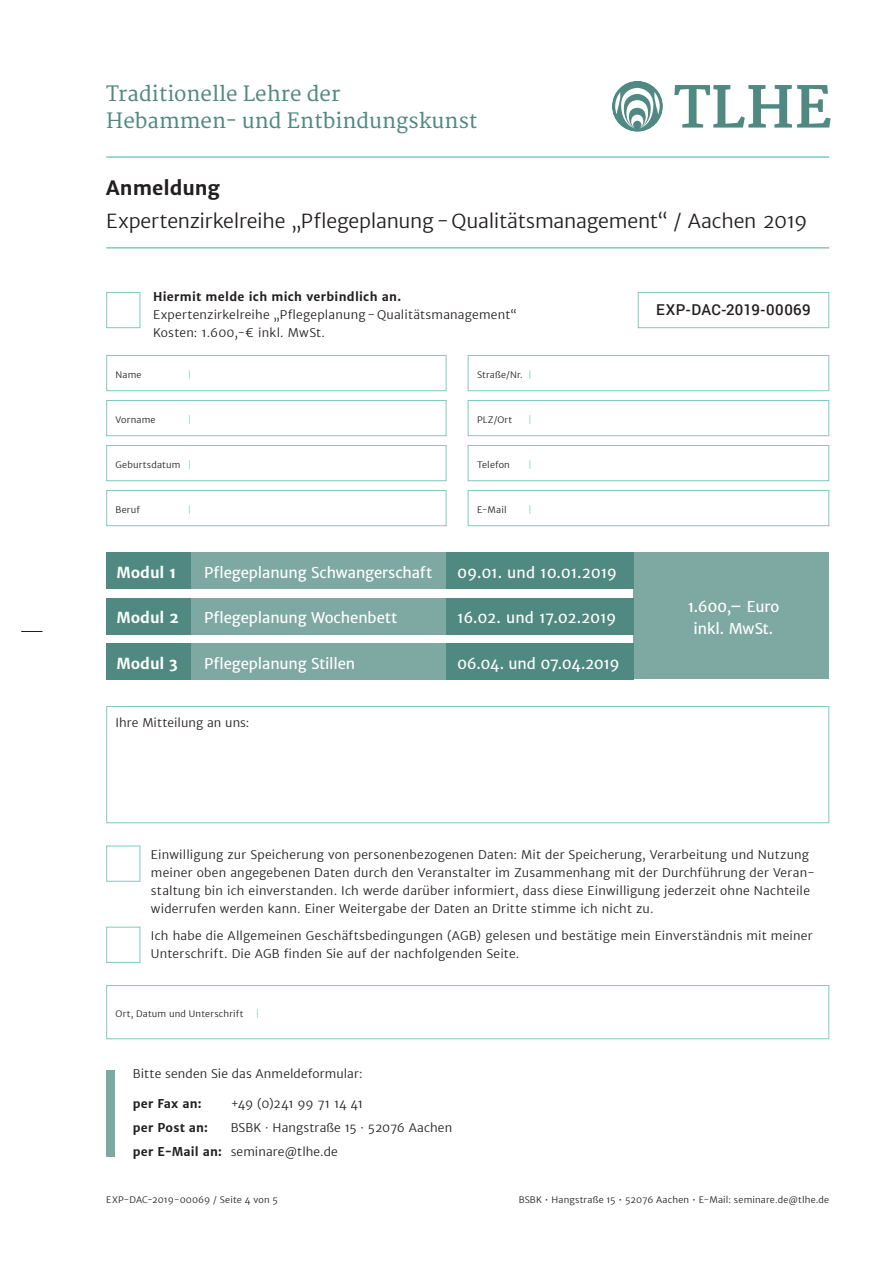
<style>
.page{position:relative;width:893px;height:1263px;background:#fff}
.page>*{position:absolute;margin:0;border:0;box-sizing:border-box;transform-origin:0 0}
.t1{font:20.55px/27px "Merriweather";color:#508981}
.t2{font:300 19.5px "Merriweather Sans";letter-spacing:-.01em;color:#231f20}
.t3{font:700 19.5px "Merriweather Sans";letter-spacing:-.005em;color:#231f20}
.t4{font:15px/22.5px "Merriweather Sans";letter-spacing:-.01em;color:#fff;text-align:center}
.t5{font:15px "Merriweather Sans";letter-spacing:-.04em;color:#fff}
.t6{font:500 15px "Roboto";letter-spacing:.025em;color:#231f20}
.t7{font:700 15px "Merriweather Sans";letter-spacing:-.005em;color:#fff}
.t8{font:300 12px/18px "Merriweather Sans";letter-spacing:.015em;color:#231f20}
.t9{font:700 12px "Merriweather Sans";letter-spacing:.02em;color:#231f20}
.t10{font:300 12px "Merriweather Sans";letter-spacing:-.03em;color:#231f20}
.t11{font:300 9px "Merriweather Sans";letter-spacing:.02em;color:#231f20}
.t12{font:300 9px "Merriweather Sans";color:#7bcbbf}
.s1{color:#7bcbbf}
.s2{font-weight:700}
</style>
<div class="page">
<div style="left:106px;top:292px;width:34px;height:36px;background:#fff;border:1px solid #7bcbbf"></div>
<svg style="left:21px;top:631px;width:22px;height:1px"></svg>
<hr style="left:106px;top:156px;width:723px;height:2px;background:#7bcbbf">
<hr style="left:106px;top:247px;width:723px;height:2px;background:#7bcbbf">
<svg style="left:612px;top:81px;width:51px;height:51px"></svg>
<svg style="left:674px;top:85px;width:157px;height:43px"></svg>
<div style="left:638px;top:292px;width:191px;height:36px;border:1px solid #7bcbbf"></div>
<div style="left:106px;top:927px;width:34px;height:36px;background:#fff;border:1px solid #7bcbbf"></div>
<div style="left:106px;top:846px;width:34px;height:36px;background:#fff;border:1px solid #7bcbbf"></div>
<div style="left:106px;top:355px;width:340px;height:36px;border:1px solid #7bcbbf"></div>
<div style="left:468px;top:355px;width:361px;height:36px;border:1px solid #7bcbbf"></div>
<div style="left:106px;top:445px;width:340px;height:36px;border:1px solid #7bcbbf"></div>
<div style="left:468px;top:445px;width:361px;height:36px;border:1px solid #7bcbbf"></div>
<div style="left:106px;top:400px;width:340px;height:36px;border:1px solid #7bcbbf"></div>
<div style="left:468px;top:400px;width:361px;height:36px;border:1px solid #7bcbbf"></div>
<div style="left:106px;top:490px;width:340px;height:36px;border:1px solid #7bcbbf"></div>
<div style="left:106px;top:985px;width:723px;height:54px;border:1px solid #7bcbbf"></div>
<div style="left:468px;top:490px;width:361px;height:36px;border:1px solid #7bcbbf"></div>
<div style="left:106px;top:706px;width:723px;height:117px;border:1px solid #7bcbbf"></div>
<div style="left:106px;top:552px;width:85px;height:37px;background:#508981"></div>
<div style="left:106px;top:598px;width:85px;height:36px;background:#508981"></div>
<div style="left:106px;top:643px;width:85px;height:36px;background:#508981"></div>
<div style="left:191px;top:552px;width:255px;height:37px;background:#7ea8a2"></div>
<div style="left:106px;top:1070px;width:9px;height:86px;background:#7ea8a2"></div>
<div style="left:634px;top:552px;width:195px;height:127px;background:#7ea8a2"></div>
<div style="left:191px;top:598px;width:255px;height:36px;background:#7ea8a2"></div>
<div style="left:191px;top:643px;width:255px;height:36px;background:#7ea8a2"></div>
<div style="left:446px;top:552px;width:188px;height:37px;background:#508981"></div>
<div style="left:446px;top:598px;width:188px;height:36px;background:#508981"></div>
<div style="left:446px;top:643px;width:188px;height:36px;background:#508981"></div>
<h1 class="t1" style="left:106px;top:81px;width:373px">Traditionelle Lehre der<br>Hebammen- und Entbindungskunst</h1>
<h2 class="t3" style="left:106px;top:176px;width:115px">Anmeldung</h2>
<h2 class="t2" style="left:106px;top:209px;width:703px">Expertenzirkelreihe „Pflegeplanung-Qualitätsmanagement“ / Aachen 2019</h2>
<p class="t9" style="left:153px;top:289px;width:250px">Hiermit melde ich mich verbindlich an.</p>
<p class="t8" style="left:153px;top:306px;width:365px">Expertenzirkelreihe „Pflegeplanung-Qualitätsmanagement“<br>Kosten: 1.600,-€ inkl. MwSt.</p>
<p class="t11" style="left:116px;top:369px;width:28px">Name</p>
<p class="t12" style="left:188px;top:369px;width:5px">|</p>
<p class="t11" style="left:477px;top:369px;width:56px">Straße/Nr. <span class="s1">|</span></p>
<p class="t11" style="left:116px;top:414px;width:42px">Vorname</p>
<p class="t12" style="left:188px;top:414px;width:5px">|</p>
<p class="t11" style="left:477px;top:414px;width:37px">PLZ/Ort</p>
<p class="t12" style="left:528px;top:414px;width:5px">|</p>
<p class="t11" style="left:116px;top:459px;width:77px">Geburtsdatum <span class="s1">|</span></p>
<p class="t11" style="left:477px;top:459px;width:34px">Telefon</p>
<p class="t12" style="left:528px;top:459px;width:5px">|</p>
<p class="t11" style="left:116px;top:504px;width:26px">Beruf</p>
<p class="t12" style="left:188px;top:504px;width:5px">|</p>
<p class="t7" style="left:117px;top:563px;width:61px">Modul 1</p>
<p class="t7" style="left:117px;top:609px;width:64px">Modul 2</p>
<p class="t7" style="left:117px;top:654px;width:62px">Modul 3</p>
<p class="t4" style="left:204px;top:562px;width:230px">Pflegeplanung Schwangerschaft</p>
<p class="t4" style="left:204px;top:607px;width:195px">Pflegeplanung Wochenbett</p>
<p class="t4" style="left:204px;top:652px;width:153px">Pflegeplanung Stillen</p>
<p class="t8" style="left:116px;top:714px;width:135px">Ihre Mitteilung an uns:</p>
<p class="t11" style="left:477px;top:504px;width:31px">E-Mail</p>
<p class="t12" style="left:528px;top:504px;width:5px">|</p>
<p class="t4" style="left:457px;top:562px;width:161px">09.01. und 10.01.2019</p>
<p class="t4" style="left:457px;top:607px;width:161px">16.02. und 17.02.2019</p>
<p class="t5" style="left:457px;top:654px;width:164px">06.04. und 07.04.2019</p>
<p class="t6" style="left:656px;top:299px;width:156px">EXP-DAC-2019-00069</p>
<p class="t4" style="left:688px;top:595px;width:93px">1.600,– Euro inkl. MwSt.</p>
<p class="t8" style="left:151px;top:846px;width:666px">Einwilligung zur Speicherung von personenbezogenen Daten: Mit der Speicherung, Verarbeitung und Nutzung meiner oben angegebenen Daten durch den Veranstalter im Zusammenhang mit der Durchführung der Veran&shy;staltung bin ich einverstanden. Ich werde darüber informiert, dass diese Einwilligung jederzeit ohne Nachteile widerrufen werden kann. Einer Weitergabe der Daten an Dritte stimme ich nicht zu.</p>
<p class="t8" style="left:151px;top:927px;width:663px">Ich habe die Allgemeinen Geschäftsbedingungen (AGB) gelesen und bestätige mein Einverständnis mit meiner<br>Unterschrift. Die AGB finden Sie auf der nachfolgenden Seite.</p>
<p class="t11" style="left:116px;top:1008px;width:130px">Ort, Datum und Unterschrift</p>
<p class="t12" style="left:256px;top:1008px;width:5px">|</p>
<p class="t8" style="left:133px;top:1065px;width:231px">Bitte senden Sie das Anmeldeformular:</p>
<p class="t9" style="left:133px;top:1096px;width:70px">per Fax an:</p>
<p class="t10" style="left:231px;top:1096px;width:134px">+49 (0)241 99 71 14 41</p>
<p class="t9" style="left:133px;top:1120px;width:77px">per Post an:</p>
<p class="t8" style="left:133px;top:1116px;width:321px;line-height:24px;text-indent:98px">BSBK · Hangstraße 15 · 52076 Aachen <span class="s2">per E-Mail an:</span> seminare@tlhe.de</p>
<p class="t11" style="left:106px;top:1195px;width:173px">EXP-DAC-2019-00069 / Seite 4 von 5</p>
<p class="t11" style="left:519px;top:1195px;width:312px">BSBK • Hangstraße 15 • 52076 Aachen • E-Mail: seminare.de@tlhe.de</p>
</div>
